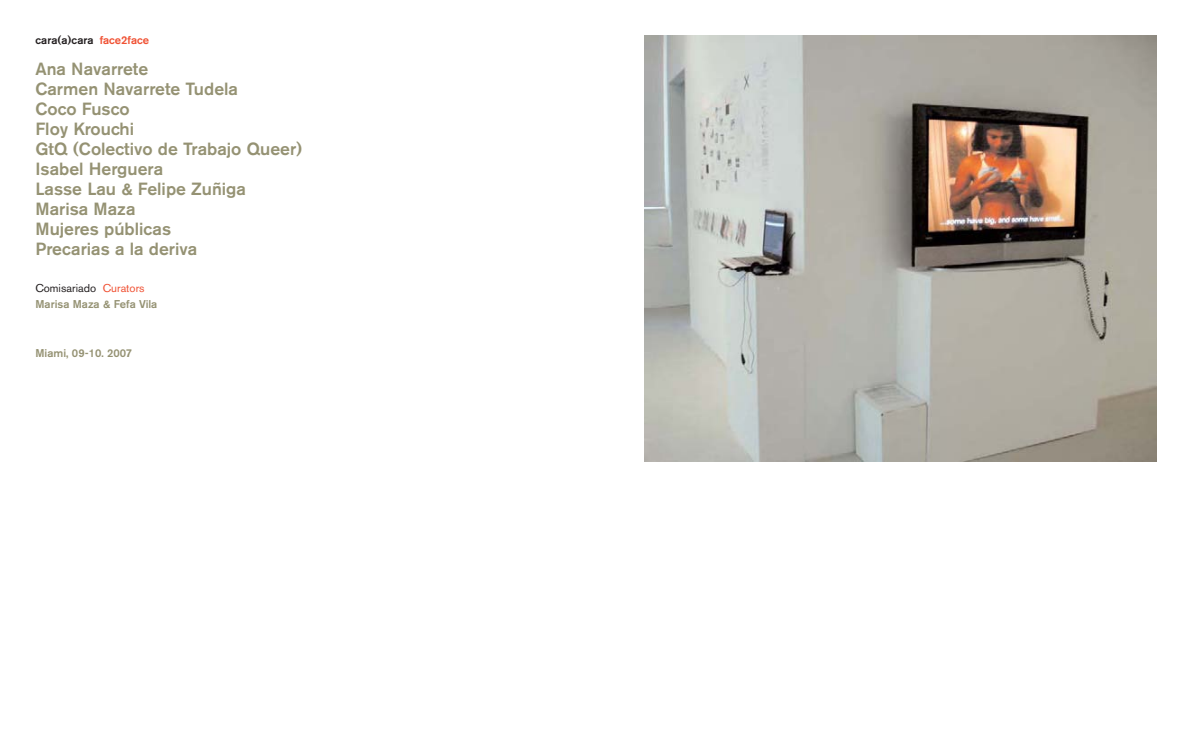
<style>
.page{position:relative;width:1191px;height:745px;background:#fff}
.page>*{position:absolute;margin:0;border:0;box-sizing:border-box;transform-origin:0 0}
.t1{font:500 17.5px/20px "Akzidenz Grotesk BE";color:#959273}
.t2{font:500 11.25px/16.2px "Akzidenz Grotesk BE";color:#959273}
.t3{font:500 11.25px "Akzidenz Grotesk BE";color:#231f20}
.s1{color:#f05133}
.s2{font-weight:400;color:#231f20}
.s3{font-weight:400;color:#f05133}
</style>
<div class="page">
<img style="left:644px;top:36px;width:512px;height:425px">
<p class="t3" style="left:35px;top:33px;width:115px">cara(a)cara <span class="s1">face2face</span></p>
<p class="t1" style="left:35px;top:59px;width:268px">Ana Navarrete<br>Carmen Navarrete Tudela<br>Coco Fusco<br>Floy Krouchi<br>GtQ (Colectivo de Trabajo Queer)<br>Isabel Herguera<br>Lasse Lau &amp; Felipe Zuñiga<br>Marisa Maza<br>Mujeres públicas<br>Precarias a la deriva</p>
<p class="t2" style="left:35px;top:279px;width:123px"><span class="s2">Comisariado</span> <span class="s3">Curators<br></span>Marisa Maza &amp; Fefa Vila</p>
<p class="t2" style="left:35px;top:344px;width:98px">Miami, 09-10. 2007</p>
</div>
